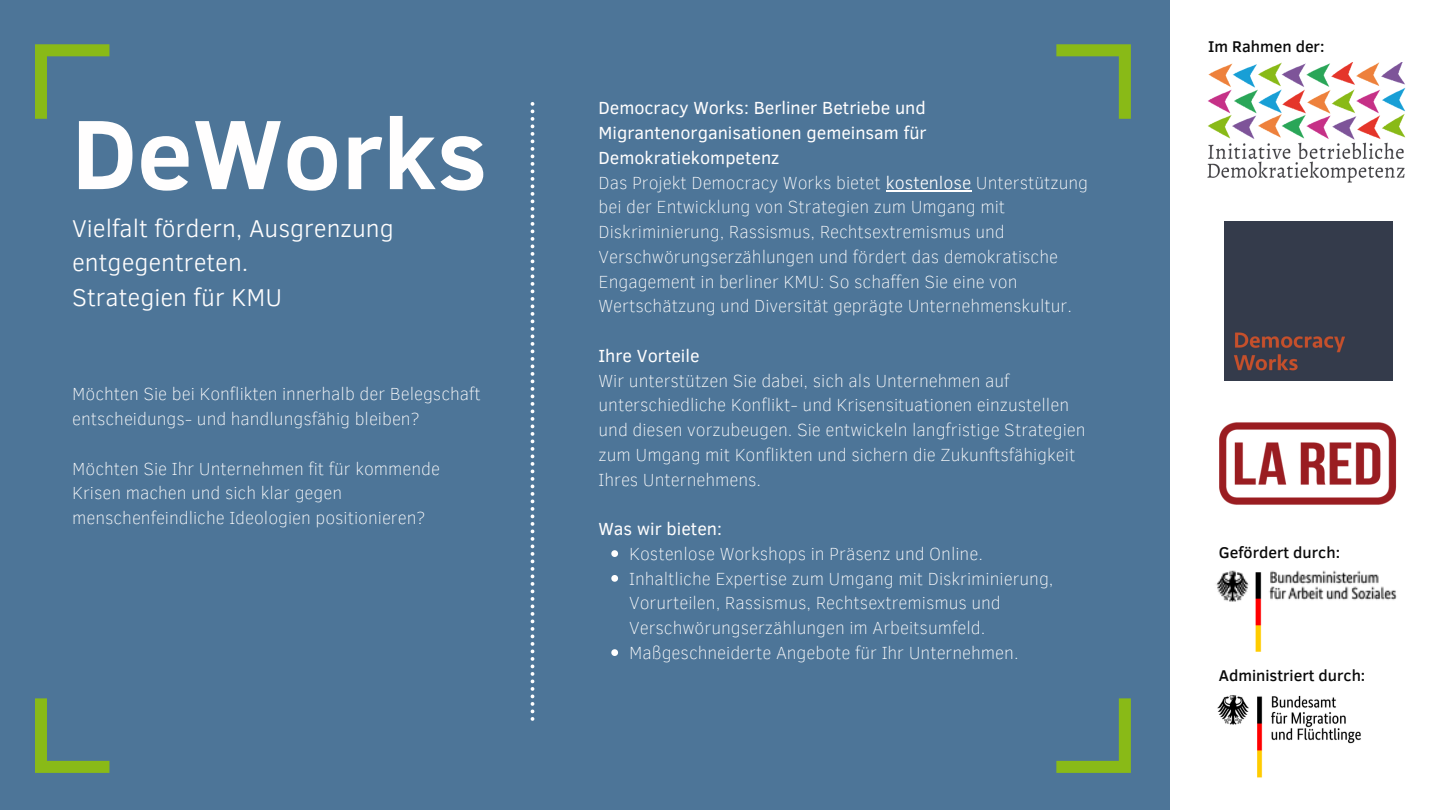
<style>
.page{position:relative;width:1440px;height:810px;background:#fff}
.page>*{position:absolute;margin:0;border:0;box-sizing:border-box;transform-origin:0 0}
.t1{font:700 100.7px "Clear Sans";color:#fffefe}
.t2{font:300 25px/34.5px "Clear Sans";color:#fffefe}
.t3{font:100 18px/24.8px "Clear Sans";color:#fffefe}
.t4{font:18px/24.8px "Clear Sans";color:#fffefe;text-align:justify}
.t5{font:100 17.9px/24.8px "Clear Sans";color:#fffefe}
.t6{font:500 16px "Clear Sans";color:#0a0a0a}
.s1{font-weight:300}
</style>
<div class="page">
<img style="left:1217px;top:695px;width:144px;height:83px">
<img style="left:1216px;top:570px;width:181px;height:82px">
<div style="left:1224px;top:222px;width:169px;height:159px;background:#343b4b"></div>
<img style="left:1207px;top:62px;width:199px;height:121px">
<div style="left:0;top:0;width:1170px;height:810px;background:#4d7598"></div>
<img style="left:1219px;top:422px;width:178px;height:83px">
<svg style="left:611px;top:550px;width:7px;height:7px"></svg>
<svg style="left:611px;top:575px;width:7px;height:7px"></svg>
<svg style="left:611px;top:649px;width:7px;height:7px"></svg>
<hr style="left:886px;top:190px;width:85px;height:2px;background:#fffefe">
<svg style="left:531px;top:102px;width:3px;height:619px"></svg>
<svg style="left:35px;top:44px;width:74px;height:75px"></svg>
<svg style="left:35px;top:698px;width:74px;height:75px"></svg>
<svg style="left:1056px;top:44px;width:75px;height:75px"></svg>
<svg style="left:1056px;top:698px;width:75px;height:75px"></svg>
<p class="t1" style="left:72px;top:81px;width:416px">DeWorks</p>
<p class="t2" style="left:72px;top:209px;width:323px">Vielfalt fördern, Ausgrenzung entgegentreten.</p>
<p class="t2" style="left:72px;top:278px;width:212px">Strategien für KMU</p>
<p class="t5" style="left:72px;top:381px;width:410px">Möchten Sie bei Konflikten innerhalb der Belegschaft entscheidungs- und handlungsfähig bleiben?</p>
<p class="t5" style="left:72px;top:455px;width:369px">Möchten Sie Ihr Unternehmen fit für kommende<br>Krisen machen und sich klar gegen menschenfeindliche Ideologien positionieren?</p>
<p class="t4" style="left:599px;top:95px;width:330px">Democracy Works: Berliner Betriebe und Migrantenorganisationen gemeinsam für Demokratiekompetenz</p>
<p class="t3" style="left:599px;top:169px;width:491px">Das Projekt Democracy Works bietet <span class="s1">kostenlose</span> Unterstützung bei der Entwicklung von Strategien zum Umgang mit Diskriminierung, Rassismus, Rechtsextremismus und Verschwörungserzählungen und fördert das demokratische Engagement in berliner KMU: So schaffen Sie eine von Wertschätzung und Diversität geprägte Unternehmenskultur.</p>
<p class="t4" style="left:599px;top:342px;width:102px">Ihre Vorteile</p>
<p class="t3" style="left:599px;top:367px;width:489px">Wir unterstützen Sie dabei, sich als Unternehmen auf unterschiedliche Konflikt- und Krisensituationen einzustellen und diesen vorzubeugen. Sie entwickeln langfristige Strategien zum Umgang mit Konflikten und sichern die Zukunftsfähigkeit Ihres Unternehmens.</p>
<p class="t4" style="left:599px;top:516px;width:125px">Was wir bieten:</p>
<p class="t3" style="left:629px;top:540px;width:355px">Kostenlose Workshops in Präsenz und Online.</p>
<p class="t3" style="left:629px;top:565px;width:426px">Inhaltliche Expertise zum Umgang mit Diskriminierung,<br>Vorurteilen, Rassismus, Rechtsextremismus und<br>Verschwörungserzählungen im Arbeitsumfeld.</p>
<p class="t3" style="left:629px;top:639px;width:391px">Maßgeschneiderte Angebote für Ihr Unternehmen.</p>
<p class="t6" style="left:1208px;top:35px;width:118px">Im Rahmen der:</p>
<p class="t6" style="left:1219px;top:541px;width:123px">Gefördert durch:</p>
<p class="t6" style="left:1219px;top:664px;width:148px">Administriert durch:</p>
</div>
